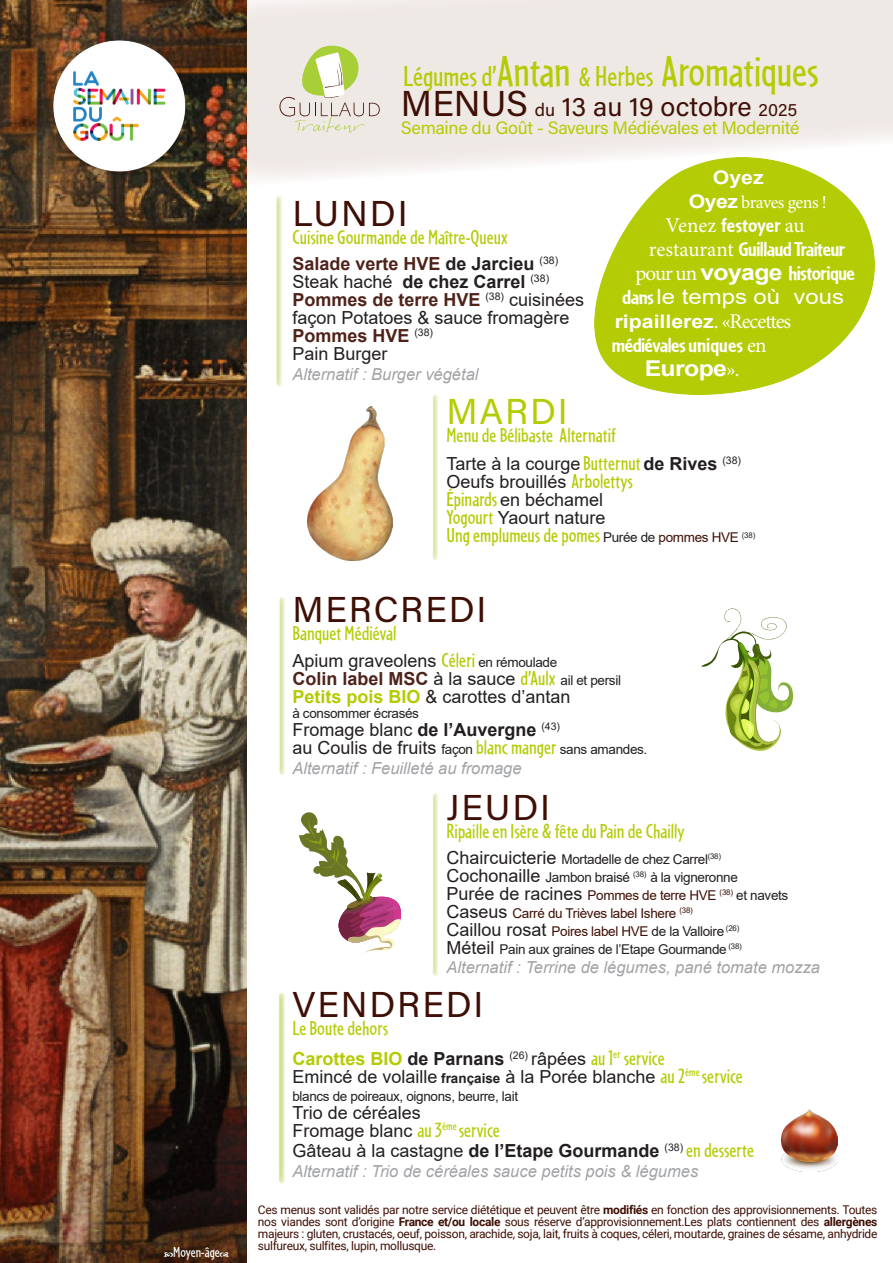
<style>
.page{position:relative;width:893px;height:1263px;background:#fff}
.page>*{position:absolute;margin:0;border:0;box-sizing:border-box;transform-origin:0 0}
.t1{font:45px "Cafeteria";letter-spacing:-.005em;color:#b3cc05}
.t2{font:36px "Acumin Pro";letter-spacing:.05em;color:#3f0f05}
.t3{font:36px "Acumin Pro";letter-spacing:.05em;color:#b3cc05}
.t4{font:27px "Acumin Pro";color:#3f0f05}
.t5{font:700 21.9px "Arial";letter-spacing:-.025em;color:#fff;scale:1.13 1}
.t6{font:21px "Cafeteria";color:#b3cc05}
.t7{font:700 21px/24px "Cafeteria";letter-spacing:-.025em;color:#fff;scale:1.14 1}
.Menu{font:21px "Cafeteria";color:#b4ca01}
.t8{font:21px "Arial";color:#fff;scale:1.14 1}
.t9{font:700 18.75px "Arial";color:#fff;scale:1.13 1}
.Menu-2{font:18px "Arial";color:#231f20}
.Menu-3{font:700 18px "Arial";color:#4f231a}
.Menu-4{font:700 18px "Arial";color:#231f20}
.t10{font:18px "Acumin Pro";letter-spacing:-.02em;color:#b3cc05}
.Menu-5{font:700 18px "Arial";color:#b4ca01}
.t11{font:18px "Minion Pro";letter-spacing:-.035em;color:#fff}
.Alternatif{font:italic 16.5px "Arial";color:#a1a3a6}
.Menu-6{font:15px "Cafeteria";color:#fff}
.Menu-7{font:13.5px "Arial";letter-spacing:-.025em;color:#231f20}
.Menu-8{font:13.5px "Arial";letter-spacing:-.025em;color:#3f0f05}
.t12{font:12px/12px "Roboto";letter-spacing:-.025em;color:#3f0f05;text-align:justify}
.s1{font-size:30px}
.s2{font-size:27px}
.s3{font-size:36px}
.s4{font-size:18px}
.s5{font-family:"Arial";font-weight:700;font-size:18.75px}
.s6{font-family:"Minion Pro";font-weight:400}
.s7{font-family:"Arial";font-size:21.9px}
.s8{font-family:"Cafeteria";font-weight:700}
.s9{font-family:"Minion Pro";font-weight:400;font-size:21px}
.s10{color:#231f20}
.s11{font-weight:400}
.s12{font-weight:400;color:#231f20}
.s13{color:#b4ca01}
.s14{font-family:"Cafeteria";font-size:21px;color:#b4ca01}
.s15{font-weight:700}
.s16{font-family:"Arial";font-size:13.5px;color:#231f20}
.s17{font-family:"Arial";font-size:13.5px;color:#3f0f05}
.s18{font-size:13.5px}
.s19{font-family:"Cafeteria";font-weight:400;font-size:21px;color:#b4ca01}
.s20{font-weight:400;font-size:13.5px;color:#231f20}
.s21{font-weight:700;color:#b4ca01}
.s22{font-family:"Cafeteria";font-size:21px;color:#b3cc05}
.s23{font-size:18px;color:#231f20}
.s24{font-family:"Cafeteria";font-weight:400;font-size:21px;color:#b3cc05}
.s25{font-weight:700;font-size:13.5px}
</style>
<div class="page">
<svg style="left:247px;top:0;width:646px;height:179px;background:#f0eae8"></svg>
<img style="left:0;top:0;width:247px;height:1263px">
<svg style="left:433px;top:394px;width:6px;height:166px"></svg>
<svg style="left:276px;top:196px;width:7px;height:191px"></svg>
<svg style="left:279px;top:597px;width:7px;height:178px"></svg>
<svg style="left:433px;top:793px;width:6px;height:183px"></svg>
<svg style="left:279px;top:992px;width:7px;height:192px"></svg>
<svg style="left:279px;top:41px;width:101px;height:92px;background:#e1e1c7"></svg>
<img style="left:595px;top:157px;width:279px;height:237px">
<img style="left:49px;top:34px;width:144px;height:149px">
<svg style="left:299px;top:812px;width:102px;height:141px"></svg>
<svg style="left:701px;top:608px;width:92px;height:143px"></svg>
<img style="left:307px;top:406px;width:86px;height:154px">
<img style="left:781px;top:1110px;width:57px;height:61px">
<svg style="left:164px;top:1252px;width:9px;height:4px"></svg>
<svg style="left:220px;top:1252px;width:9px;height:4px"></svg>
<p class="Menu-6" style="left:173px;top:1242px;width:48px">Moyen-âge</p>
<p class="t1" style="left:403px;top:43px;width:417px"><span class="s1">Légumes d’</span>Antan <span class="s2">&amp;</span> <span class="s1">Herbes</span> Aromatiques</p>
<p class="t4" style="left:401px;top:88px;width:398px"><span class="s3">MENUS</span> <span class="s4">du</span> 13 au 19 octobre <span class="s4">2025</span></p>
<p class="t10" style="left:401px;top:115px;width:400px">Semaine du Goût - Saveurs Médiévales et Modernité</p>
<p class="t9" style="left:713px;top:164px;width:46px">Oyez</p>
<p class="t11" style="left:689px;top:190px;width:139px"><span class="s5">Oyez</span> braves gens !</p>
<p class="t7" style="left:649px;top:212px;width:174px;text-indent:16px"><span class="s6">Venez</span> festoyer <span class="s6">au restaurant</span> Guillaud Traiteur</p>
<p class="t7" style="left:635px;top:260px;width:194px"><span class="s6">pour un</span> <span class="s7">voyage</span> historique</p>
<p class="t8" style="left:622px;top:282px;width:196px"><span class="s8">dans</span> le temps où vous</p>
<p class="t9" style="left:615px;top:308px;width:158px">ripaillerez<span class="s9">. «Recettes</span></p>
<p class="t7" style="left:612px;top:332px;width:137px">médiévales uniques <span class="s6">en</span></p>
<p class="t5" style="left:645px;top:353px;width:85px">Europe<span class="s9">».</span></p>
<p class="t2" style="left:292px;top:189px;width:117px">LUNDI</p>
<p class="t6" style="left:292px;top:224px;width:217px">Cuisine Gourmande de Maître-Queux</p>
<p class="Menu-3" style="left:292px;top:251px;width:267px">Salade verte HVE <span class="s10">de Jarcieu</span> <sup>(38)</sup></p>
<p class="Menu-4" style="left:292px;top:269px;width:258px"><span class="s11">Steak haché</span> de chez Carrel <sup>(38)</sup></p>
<p class="Menu-3" style="left:292px;top:287px;width:293px">Pommes de terre HVE <sup>(38)</sup> <span class="s12">cuisinées</span></p>
<p class="Menu-2" style="left:292px;top:306px;width:279px">façon Potatoes &amp; sauce fromagère</p>
<p class="Menu-3" style="left:292px;top:323px;width:142px">Pommes HVE <sup>(38)</sup></p>
<p class="Menu-2" style="left:292px;top:342px;width:97px">Pain Burger</p>
<p class="Alternatif" style="left:292px;top:364px;width:188px">Alternatif : Burger végétal</p>
<p class="t3" style="left:446px;top:387px;width:123px">MARDI</p>
<p class="t6" style="left:446px;top:422px;width:171px">Menu de Bélibaste <span class="s13">Alternatif</span></p>
<p class="Menu-2" style="left:446px;top:452px;width:296px">Tarte à la courge <span class="s14">Butternut</span><span class="s15">de Rives</span> <sup>(38)</sup></p>
<p class="Menu-2" style="left:446px;top:470px;width:188px">Oeufs brouillés <span class="s14">Arbolettys</span></p>
<p class="Menu-2" style="left:446px;top:488px;width:158px"><span class="s14">Épinards</span> en béchamel</p>
<p class="Menu-2" style="left:446px;top:506px;width:160px"><span class="s14">Yogourt</span> Yaourt nature</p>
<p class="Menu" style="left:446px;top:522px;width:310px">Ung emplumeus de pomes <span class="s16">Purée de</span> <span class="s17">pommes HVE</span> <sup>(38)</sup></p>
<p class="t2" style="left:292px;top:584px;width:196px">MERCREDI</p>
<p class="t6" style="left:292px;top:620px;width:106px">Banquet Médiéval</p>
<p class="Menu-2" style="left:292px;top:648px;width:266px">Apium graveolens <span class="s14">Céleri</span> <span class="s18">en rémoulade</span></p>
<p class="Menu-3" style="left:292px;top:666px;width:330px">Colin label MSC <span class="s12">à la sauce</span> <span class="s19">d’Aulx</span> <span class="s20">ail et persil</span></p>
<p class="Menu-2" style="left:292px;top:684px;width:280px"><span class="s21">Petits pois BIO</span> &amp; carottes d’antan</p>
<p class="Menu-7" style="left:292px;top:704px;width:128px">à consommer écrasés</p>
<p class="Menu-2" style="left:292px;top:717px;width:269px">Fromage blanc <span class="s15">de l’Auvergne</span> <sup>(43)</sup></p>
<p class="Menu-7" style="left:292px;top:740px;width:356px"><span class="s4">au Coulis de fruits</span> façon <span class="s22">blanc manger</span> sans amandes.</p>
<p class="Alternatif" style="left:292px;top:757px;width:231px">Alternatif : Feuilleté au fromage</p>
<p class="t2" style="left:446px;top:782px;width:105px">JEUDI</p>
<p class="t6" style="left:446px;top:817px;width:240px">Ripaille en Isère &amp; fête du Pain de Chailly</p>
<p class="Menu-7" style="left:446px;top:849px;width:276px"><span class="s4">Chaircuicterie</span> Mortadelle de chez Carrel<sup>(38)</sup></p>
<p class="Menu-7" style="left:446px;top:867px;width:293px"><span class="s4">Cochonaille</span> Jambon braisé <sup>(38)</sup> à la vigneronne</p>
<p class="Menu-8" style="left:446px;top:885px;width:343px"><span class="s23">Purée de racines</span> Pommes de terre HVE <sup>(38)</sup> <span class="s10">et navets</span></p>
<p class="Menu-8" style="left:446px;top:903px;width:248px"><span class="s23">Caseus</span> Carré du Trièves label Ishere <sup>(38)</sup></p>
<p class="Menu-8" style="left:446px;top:921px;width:294px"><span class="s23">Caillou rosat</span> Poires label HVE <span class="s10">de la Valloire</span> <sup>(26)</sup></p>
<p class="Menu-7" style="left:446px;top:939px;width:297px"><span class="s4">Méteil</span> Pain aux graines de l’Etape Gourmande <sup>(38)</sup></p>
<p class="Alternatif" style="left:446px;top:957px;width:375px">Alternatif : Terrine de légumes, pané tomate mozza</p>
<p class="t2" style="left:292px;top:980px;width:193px">VENDREDI</p>
<p class="t6" style="left:292px;top:1015px;width:97px">Le Boute dehors</p>
<p class="Menu-5" style="left:292px;top:1046px;width:374px">Carottes BIO <span class="s10">de Parnans</span> <sup>(26)</sup> <span class="s12">râpées</span> <span class="s24">au 1</span><sup>er</sup> <span class="s24">service</span></p>
<p class="Menu-2" style="left:292px;top:1064px;width:452px">Emincé de volaille <span class="s25">française</span> à la Porée blanche <span class="s22">au 2</span><sup>éme</sup> <span class="s22">service</span></p>
<p class="Menu-7" style="left:292px;top:1087px;width:227px">blancs de poireaux, oignons, beurre, lait</p>
<p class="Menu-2" style="left:292px;top:1100px;width:130px">Trio de céréales</p>
<p class="Menu-2" style="left:292px;top:1118px;width:209px">Fromage blanc <span class="s22">au 3</span><sup>éme</sup> <span class="s22">service</span></p>
<p class="Menu-4" style="left:292px;top:1138px;width:463px"><span class="s11">Gâteau à la castagne</span> de l’Etape Gourmande <sup>(38)</sup> <span class="s24">en desserte</span></p>
<p class="Alternatif" style="left:292px;top:1160px;width:407px">Alternatif : Trio de céréales sauce petits pois &amp; légumes</p>
<p class="t12" style="left:258px;top:1203px;width:621px">Ces menus sont validés par notre service diététique et peuvent être <span class="s15">modifiés</span> en fonction des approvisionnements. Toutes nos viandes sont d’origine <span class="s15">France et/ou locale</span> sous réserve d’approvisionnement.Les plats contiennent des <span class="s15">allergènes </span>majeurs : gluten, crustacés, oeuf, poisson, arachide, soja, lait, fruits à coques, céleri, moutarde, graines de sésame, anhydride sulfureux, sulfites, lupin, mollusque.</p>
</div>
